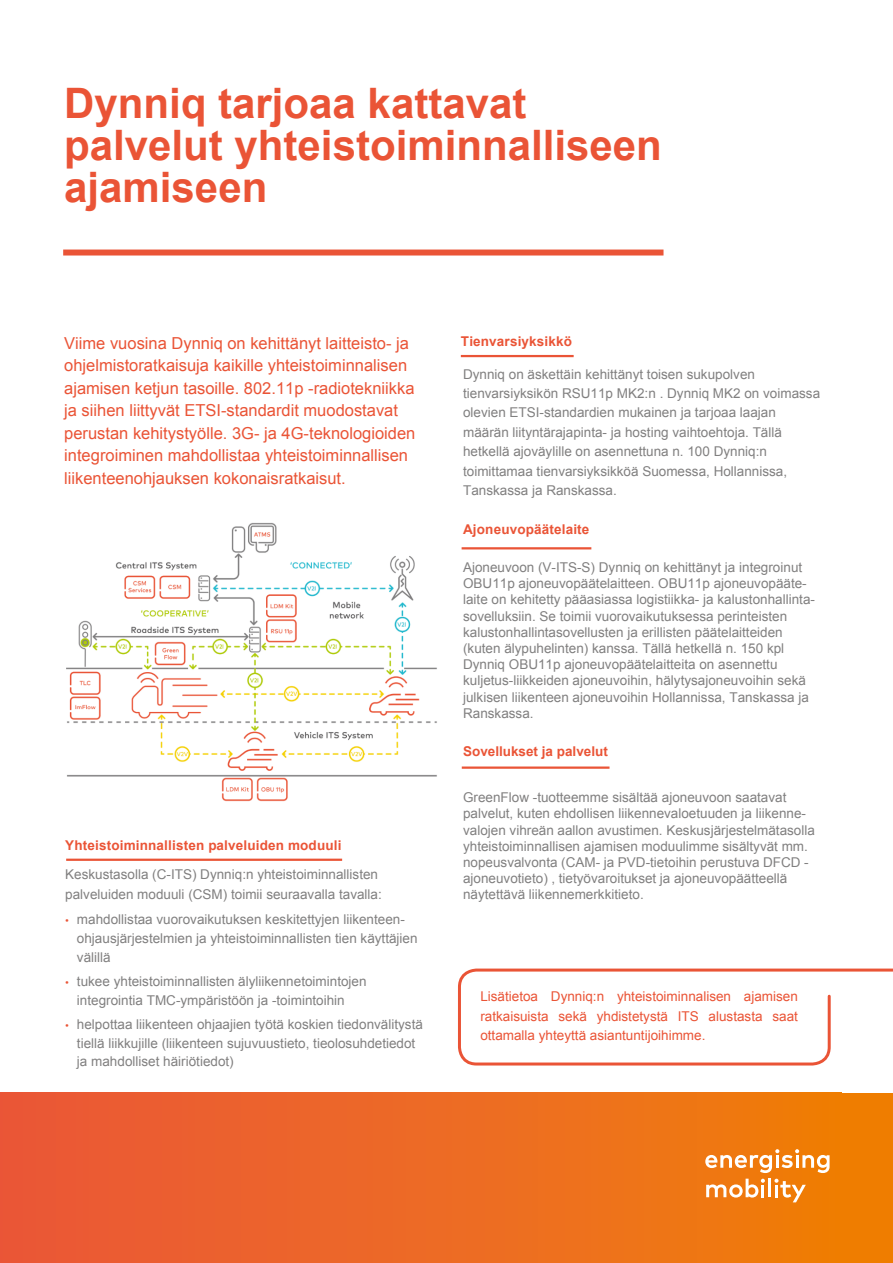
<style>
.page{position:relative;width:893px;height:1263px;background:#fff}
.page>*{position:absolute;margin:0;border:0;box-sizing:border-box;transform-origin:0 0}
.t1{font:700 42px/42px "Arial";color:#ea5436}
.t2{font:16.5px/22.5px "Arial";color:#ea5436}
.t3{font:13.5px/16.2px "Arial";color:#818080}
.t4{font:13.5px/19.5px "Arial";color:#ea5436;text-align:justify}
.t5{font:700 13.5px "Arial";letter-spacing:.01em;color:#ea5436}
.s1{font-family:"Mark OT";font-weight:300;color:#ea5436}
</style>
<div class="page">
<div style="left:513px;top:1093px;width:380px;height:170px;background:#ef7d00"></div>
<div style="left:0;top:1093px;width:842px;height:170px;background:linear-gradient(to right,#ea563b,#ef7d0a)"></div>
<svg style="left:705px;top:1149px;width:124px;height:24px"></svg>
<svg style="left:706px;top:1179px;width:59px;height:18px"></svg>
<hr style="left:768px;top:1179px;width:3px;height:18px;background:#fff">
<svg style="left:774px;top:1179px;width:32px;height:23px"></svg>
<div style="left:63px;top:249px;width:600px;height:7px;background:#ea5436"></div>
<hr style="left:66px;top:858px;width:276px;height:3px;background:#ea5436">
<hr style="left:461px;top:355px;width:113px;height:2px;background:#ea5436">
<hr style="left:462px;top:547px;width:129px;height:3px;background:#ea5436">
<hr style="left:462px;top:766px;width:147px;height:3px;background:#ea5436">
<svg style="left:458px;top:968px;width:435px;height:98px"></svg>
<img style="left:66px;top:522px;width:371px;height:280px">
<h1 class="t1" style="left:64px;top:84px;width:599px">Dynniq tarjoaa kattavat palvelut yhteistoiminnalliseen ajamiseen</h1>
<p class="t2" style="left:64px;top:332px;width:353px">Viime vuosina Dynniq on kehittänyt laitteisto- ja ohjelmistoratkaisuja kaikille yhteistoiminnalisen ajamisen ketjun tasoille. 802.11p -radiotekniikka ja siihen liittyvät ETSI-standardit muodostavat perustan kehitystyölle. 3G- ja 4G-teknologioiden integroiminen mahdollistaa yhteistoiminnallisen liikenteenohjauksen kokonaisratkaisut.</p>
<p class="t5" style="left:65px;top:836px;width:278px">Yhteistoiminnallisten palveluiden moduuli</p>
<p class="t3" style="left:65px;top:865px;width:318px;line-height:19.5px">Keskustasolla (C-ITS) Dynniq:n yhteistoiminnallisten palveluiden moduuli (CSM) toimii seuraavalla tavalla:</p>
<p class="t3" style="left:77px;top:910px;width:342px;line-height:18.9px;text-indent:-13px"><span class="s1">•</span> mahdollistaa vuorovaikutuksen keskitettyjen liikenteen&shy;ohjausjärjestelmien ja yhteistoiminnallisten tien käyttäjien välillä</p>
<p class="t3" style="left:77px;top:972px;width:291px;line-height:18.6px;text-indent:-13px"><span class="s1">•</span> tukee yhteistoiminnallisten älyliikennetoimintojen integrointia TMC-ympäristöön ja -toimintoihin</p>
<p class="t3" style="left:77px;top:1015px;width:347px;line-height:18.9px;text-indent:-13px"><span class="s1">•</span> helpottaa liikenteen ohjaajien työtä koskien tiedonvälitystä tiellä liikkujille (liikenteen sujuvuustieto, tieolosuhdetiedot ja mahdolliset häiriötiedot)</p>
<p class="t5" style="left:461px;top:332px;width:113px">Tienvarsiyksikkö</p>
<p class="t3" style="left:463px;top:364px;width:359px;line-height:19.5px">Dynniq on äskettäin kehittänyt toisen sukupolven tienvarsiyksikön RSU11p MK2:n . Dynniq MK2 on voimassa olevien ETSI-standardien mukainen ja tarjoaa laajan määrän liityntärajapinta- ja hosting vaihtoehtoja. Tällä hetkellä ajoväylille on asennettuna n. 100 Dynniq:n toimittamaa tienvarsiyksikköä Suomessa, Hollannissa, Tanskassa ja Ranskassa.</p>
<p class="t5" style="left:463px;top:520px;width:128px">Ajoneuvopäätelaite</p>
<p class="t3" style="left:463px;top:559px;width:353px">Ajoneuvoon (V-ITS-S) Dynniq on kehittänyt ja integroinut OBU11p ajoneuvopäätelaitteen. OBU11p ajoneuvopääte&shy;laite on kehitetty pääasiassa logistiikka- ja kalustonhallinta&shy;sovelluksiin. Se toimii vuorovaikutuksessa perinteisten kalustonhallintasovellusten ja erillisten päätelaitteiden (kuten älypuhelinten) kanssa. Tällä hetkellä n. 150 kpl Dynniq OBU11p ajoneuvopäätelaitteita on asennettu kuljetus-liikkeiden ajoneuvoihin, hälytysajoneuvoihin sekä julkisen liikenteen ajoneuvoihin Hollannissa, Tanskassa ja Ranskassa.</p>
<p class="t5" style="left:463px;top:742px;width:146px">Sovellukset ja palvelut</p>
<p class="t3" style="left:463px;top:789px;width:353px">GreenFlow -tuotteemme sisältää ajoneuvoon saatavat palvelut, kuten ehdollisen liikennevaloetuuden ja liikenne&shy;valojen vihreän aallon avustimen. Keskusjärjestelmätasolla yhteistoiminnallisen ajamisen moduulimme sisältyvät mm. nopeusvalvonta (CAM- ja PVD-tietoihin perustuva DFCD - ajoneuvotieto) , tietyövaroitukset ja ajoneuvopäätteellä näytettävä liikennemerkkitieto.</p>
<p class="t4" style="left:480px;top:987px;width:319px">Lisätietoa Dynniq:n yhteistoiminnalisen ajamisen ratkaisuista sekä yhdistetystä ITS alustasta saat ottamalla yhteyttä asiantuntijoihimme.</p>
</div>
